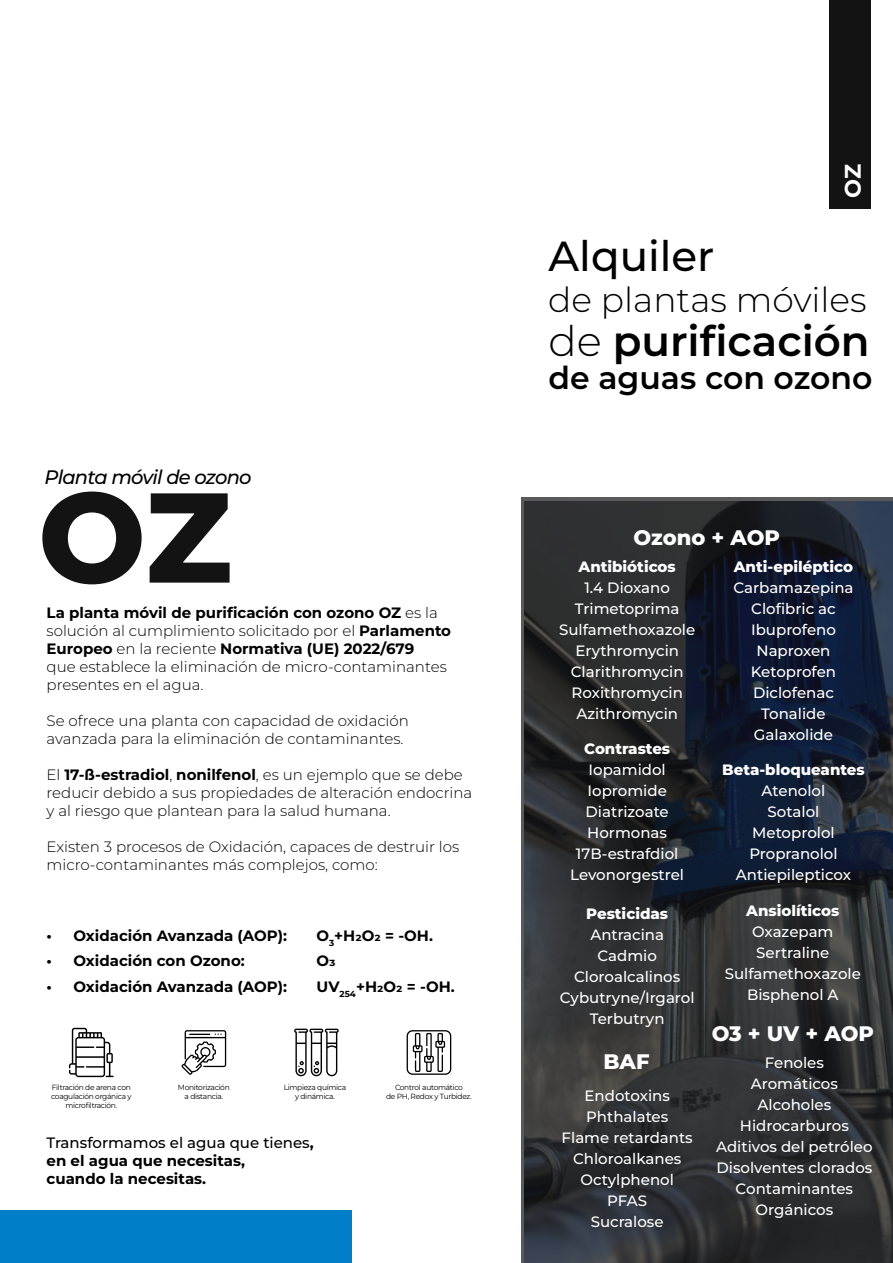
<style>
.page{position:relative;width:893px;height:1263px;background:#fff}
.page>*{position:absolute;margin:0;border:0;box-sizing:border-box;transform-origin:0 0}
.t1{font:800 127.5px "Montserrat";color:#141314}
.t2{font:600 42px/84.2px "Montserrat";color:#000}
.t3{font:300 34.5px "Montserrat";color:#000}
.t4{font:600 31.5px "Montserrat";color:#000}
.t5{font:700 22.5px "Montserrat";color:#fff}
.t6{font:800 21px "Montserrat";color:#fff}
.t7{font:italic 500 19.5px "Montserrat";letter-spacing:-.04em;color:#000}
.t8{font:500 15px/21px "Montserrat";color:#fff;text-align:center}
.t9{font:300 15px/18px "Montserrat";color:#000}
.t10{font:700 15px/18px "Montserrat";color:#000}
.t11{font:800 15px "Montserrat";color:#fff}
.t12{font:7.5px/9px "Montserrat";letter-spacing:-.04em;color:#000;text-align:center}
.s1{font-weight:700}
.s2{font-weight:500}
.s3{font-weight:300}
</style>
<div class="page">
<div style="left:830px;top:0;width:41px;height:209px;background:#141314"></div>
<svg style="left:521px;top:497px;width:372px;height:766px;background:#282b32"></svg>
<div style="left:0;top:1211px;width:351px;height:52px;background:#007ec7"></div>
<svg style="left:69px;top:1028px;width:45px;height:49px"></svg>
<svg style="left:181px;top:1030px;width:45px;height:45px"></svg>
<svg style="left:294px;top:1029px;width:45px;height:47px"></svg>
<svg style="left:407px;top:1030px;width:44px;height:45px"></svg>
<h3 class="t7" style="left:44px;top:464px;width:209px">Planta móvil de ozono</h3>
<h1 class="t1" style="left:38px;top:452px;width:195px">OZ</h1>
<p class="t9" style="left:47px;top:604px;width:406px"><span class="s1">La planta móvil de purificación con ozono OZ</span> es la solución al cumplimiento solicitado por el <span class="s1">Parlamento Europeo</span> en la reciente <span class="s1">Normativa (UE) 2022/679<br></span>que establece la eliminación de micro-contaminantes presentes en el agua.</p>
<p class="t9" style="left:47px;top:712px;width:364px">Se ofrece una planta con capacidad de oxidación avanzada para la eliminación de contaminantes.</p>
<p class="t9" style="left:47px;top:766px;width:427px">El <span class="s1">17-ß-estradiol</span>, <span class="s1">nonilfenol</span>, es un ejemplo que se debe reducir debido a sus propiedades de alteración endocrina y al riesgo que plantean para la salud humana.</p>
<p class="t9" style="left:47px;top:838px;width:414px">Existen 3 procesos de Oxidación, capaces de destruir los micro-contaminantes más complejos, como:</p>
<p class="t10" style="left:47px;top:926px;width:242px">• Oxidación Avanzada (AOP):</p>
<p class="t10" style="left:317px;top:926px;width:118px">O<sub>3</sub>+H2O2 = -OH.</p>
<p class="t10" style="left:47px;top:951px;width:200px">• Oxidación con Ozono:</p>
<p class="t10" style="left:317px;top:951px;width:21px">O3</p>
<p class="t10" style="left:47px;top:977px;width:242px">• Oxidación Avanzada (AOP):</p>
<p class="t10" style="left:317px;top:977px;width:140px">UV<sub>254</sub>+H2O2 = -OH.</p>
<p class="t12" style="left:51px;top:1082px;width:82px">Filtración de arena con coagulación orgánica y microfiltración.</p>
<p class="t12" style="left:386px;top:1082px;width:87px">Control automático<br>de PH, Redox y Turbidez.</p>
<p class="t12" style="left:178px;top:1082px;width:53px">Monitorización a distancia.</p>
<p class="t12" style="left:284px;top:1082px;width:64px">Limpieza química y dinámica.</p>
<p class="t10" style="left:47px;top:1134px;width:269px"><span class="s2">Transformamos el agua que tienes</span>, en el agua que necesitas,<br>cuando la necesitas.</p>
<h3 class="t5" style="left:838px;top:198px;width:35px;rotate:-90deg">OZ</h3>
<h2 class="t2" style="left:549px;top:213px;width:323px"><span class="s2">Alquiler<br></span><span class="s3">de</span> purificación</h2>
<h3 class="t4" style="left:549px;top:356px;width:325px">de aguas con ozono</h3>
<h3 class="t3" style="left:548px;top:277px;width:320px">de plantas móviles</h3>
<h3 class="t6" style="left:633px;top:523px;width:148px">Ozono + AOP</h3>
<p class="t11" style="left:579px;top:556px;width:99px">Antibióticos</p>
<p class="t8" style="left:559px;top:577px;width:138px">1.4 Dioxano<br>Trimetoprima<br>Sulfamethoxazole<br>Erythromycin<br>Clarithromycin<br>Roxithromycin<br>Azithromycin</p>
<p class="t11" style="left:584px;top:739px;width:87px">Contrastes</p>
<p class="t8" style="left:570px;top:759px;width:115px">Iopamidol<br>Iopromide<br>Diatrizoate<br>Hormonas<br>17B-estrafdiol<br>Levonorgestrel</p>
<p class="t11" style="left:586px;top:904px;width:83px">Pesticidas</p>
<p class="t8" style="left:560px;top:924px;width:136px">Antracina<br>Cadmio<br>Cloroalcalinos<br>Cybutryne/Irgarol<br>Terbutryn</p>
<h3 class="t6" style="left:603px;top:1047px;width:48px">BAF</h3>
<p class="t8" style="left:562px;top:1084px;width:133px">Endotoxins<br>Phthalates<br>Flame retardants<br>Chloroalkanes<br>Octylphenol<br>PFAS<br>Sucralose</p>
<p class="t11" style="left:734px;top:556px;width:121px">Anti-epiléptico</p>
<p class="t8" style="left:733px;top:577px;width:122px">Carbamazepina<br>Clofibric ac<br>Ibuprofeno<br>Naproxen<br>Ketoprofen<br>Diclofenac<br>Tonalide<br>Galaxolide</p>
<p class="t11" style="left:722px;top:760px;width:144px">Beta-bloqueantes</p>
<p class="t8" style="left:736px;top:780px;width:117px">Atenolol<br>Sotalol<br>Metoprolol<br>Propranolol<br>Antiepilepticox</p>
<p class="t11" style="left:746px;top:900px;width:95px">Ansiolíticos</p>
<p class="t8" style="left:725px;top:921px;width:138px">Oxazepam<br>Sertraline<br>Sulfamethoxazole<br>Bisphenol A</p>
<h3 class="t6" style="left:712px;top:1020px;width:164px">O3 + UV + AOP</h3>
<p class="t8" style="left:716px;top:1051px;width:158px">Fenoles<br>Aromáticos<br>Alcoholes<br>Hidrocarburos<br>Aditivos del petróleo<br>Disolventes clorados<br>Contaminantes<br>Orgánicos</p>
</div>
